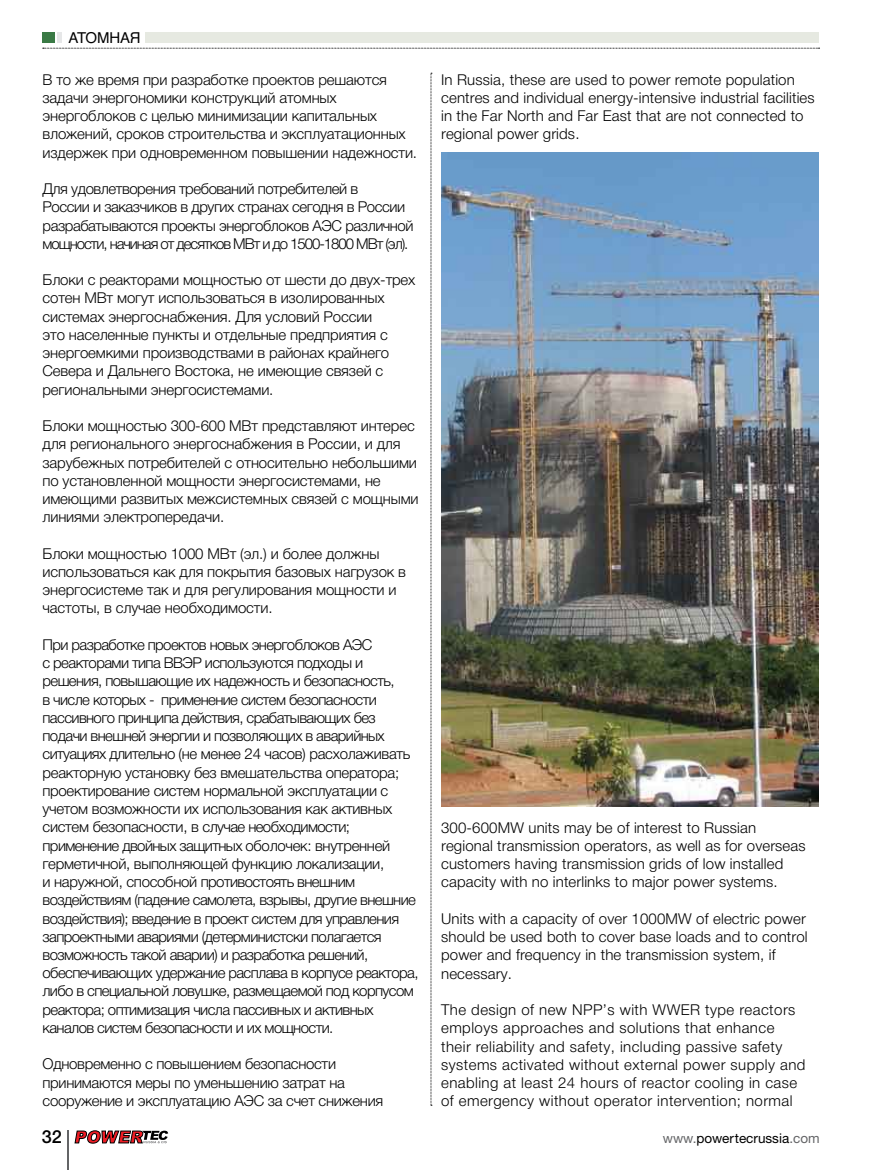
<style>
.page{position:relative;width:872px;height:1170px;background:#fff}
.page>*{position:absolute;margin:0;border:0;box-sizing:border-box;transform-origin:0 0}
.t1{font:500 18px "Helvetica Neue";color:#000}
.t2{font:300 15px/18.3px "Helvetica Neue LTCYR";letter-spacing:-.01em;color:#000}
.t3{font:300 15px/18.1px "Helvetica Neue LTCYR";letter-spacing:-.04em;color:#000}
.t4{font:300 15px/18.1px "Helvetica Neue LTCYR";letter-spacing:.01em;color:#000}
.t5{font:300 15px/18.3px "Helvetica Neue LTCYR";letter-spacing:.03em;color:#000}
.t6{font:300 15px/18.3px "Helvetica Neue LTCYR";letter-spacing:-.03em;color:#000}
.t7{font:15px "Helvetica Cyr Upright";letter-spacing:-.01em;color:#000}
.t8{font:13.5px "Helvetica Neue";color:#000}
.s1{color:#636466}
</style>
<div class="page">
<hr style="left:67px;top:1130px;width:2px;height:39px;background:#636466">
<svg style="left:431px;top:73px;width:1px;height:1032px"></svg>
<div style="left:145px;top:32px;width:673px;height:11px;background:#e6e9e1"></div>
<svg style="left:43px;top:48px;width:776px;height:1px"></svg>
<hr style="left:58px;top:32px;width:4px;height:11px;background:#e6e7e8">
<div style="left:43px;top:32px;width:12px;height:11px;background:#3a7a45"></div>
<svg style="left:74px;top:1130px;width:94px;height:13px"></svg>
<img style="left:441px;top:153px;width:378px;height:653px">
<p class="t7" style="left:69px;top:29px;width:74px">АТОМНАЯ</p>
<p class="t2" style="left:43px;top:70px;width:376px">В то же время при разработке проектов решаются задачи энергономики конструкций атомных энергоблоков с целью минимизации капитальных вложений, сроков строительства и эксплуатационных издержек при одновременном повышении надежности.</p>
<p class="t6" style="left:43px;top:180px;width:372px">Для удовлетворения требований потребителей в<br>России и заказчиков в других странах сегодня в России разрабатываются проекты энергоблоков АЭС различной мощности, начиная от десятков МВт и до 1500-1800 МВт (эл).</p>
<p class="t2" style="left:43px;top:271px;width:374px">Блоки с реакторами мощностью от шести до двух-трех сотен МВт могут использоваться в изолированных системах энергоснабжения. Для условий России<br>это населенные пункты и отдельные предприятия с энергоемкими производствами в районах крайнего Севера и Дальнего Востока, не имеющие связей с региональными энергосистемами.</p>
<p class="t2" style="left:43px;top:417px;width:377px">Блоки мощностью 300-600 МВт представляют интерес для регионального энергоснабжения в России, и для зарубежных потребителей с относительно небольшими по установленной мощности энергосистемами, не имеющими развитых межсистемных связей с мощными линиями электропередачи.</p>
<p class="t2" style="left:43px;top:544px;width:365px">Блоки мощностью 1000 МВт (эл.) и более должны использоваться как для покрытия базовых нагрузок в энергосистеме так и для регулирования мощности и частоты, в случае необходимости.</p>
<p class="t3" style="left:43px;top:635px;width:377px">При разработке проектов новых энергоблоков АЭС<br>с реакторами типа ВВЭР используются подходы и решения, повышающие их надежность и безопасность,<br>в числе которых - применение систем безопасности пассивного принципа действия, срабатывающих без подачи внешней энергии и позволяющих в аварийных ситуациях длительно (не менее 24 часов) расхолаживать реакторную установку без вмешательства оператора; проектирование систем нормальной эксплуатации с учетом возможности их использования как активных систем безопасности, в случае необходимости; применение двойных защитных оболочек: внутренней герметичной, выполняющей функцию локализации,<br>и наружной, способной противостоять внешним воздействиям (падение самолета, взрывы, другие внешние воздействия); введение в проект систем для управления запроектными авариями (детерминистски полагается возможность такой аварии) и разработка решений, обеспечивающих удержание расплава в корпусе реактора, либо в специальной ловушке, размещаемой под корпусом реактора; оптимизация числа пассивных и активных каналов систем безопасности и их мощности.</p>
<p class="t2" style="left:43px;top:1055px;width:342px">Одновременно с повышением безопасности принимаются меры по уменьшению затрат на сооружение и эксплуатацию АЭС за счет снижения</p>
<p class="t1" style="left:42px;top:1126px;width:22px">32</p>
<p class="t4" style="left:441px;top:70px;width:375px">In Russia, these are used to power remote population centres and individual energy-intensive industrial facilities in the Far North and Far East that are not connected to regional power grids.</p>
<p class="t4" style="left:441px;top:818px;width:366px">300-600MW units may be of interest to Russian regional transmission operators, as well as for overseas customers having transmission grids of low installed capacity with no interlinks to major power systems.</p>
<p class="t4" style="left:441px;top:909px;width:368px">Units with a capacity of over 1000MW of electric power should be used both to cover base loads and to control power and frequency in the transmission system, if necessary.</p>
<p class="t5" style="left:441px;top:1000px;width:366px">The design of new NPP’s with WWER type reactors employs approaches and solutions that enhance their reliability and safety, including passive safety systems activated without external power supply and enabling at least 24 hours of reactor cooling in case of emergency without operator intervention; normal</p>
<p class="t8" style="left:663px;top:1130px;width:158px"><span class="s1">www.</span>powertecrussia<span class="s1">.com</span></p>
</div>
